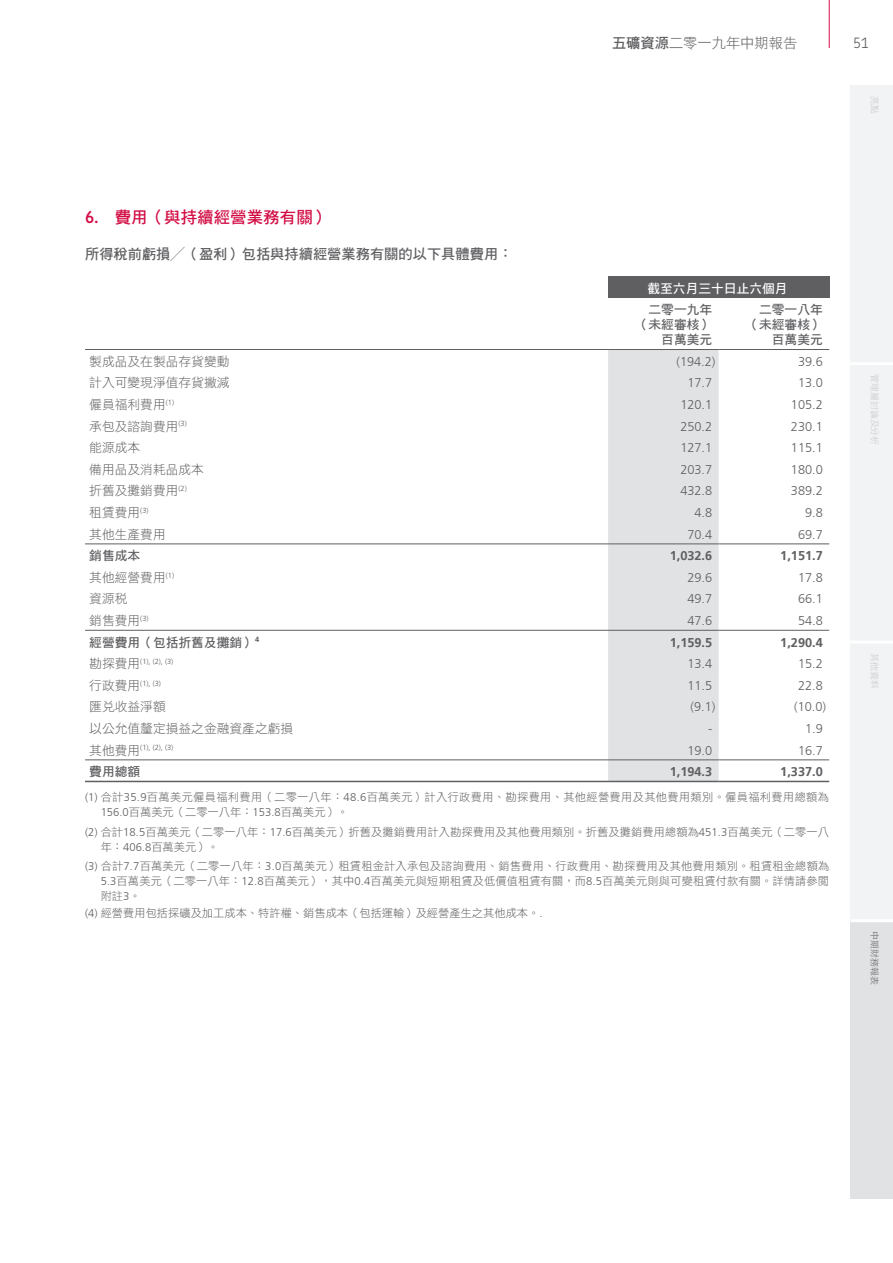
<style>
.page{position:relative;width:893px;height:1263px;background:#fff}
.page>*{position:absolute;margin:0;border:0;box-sizing:border-box;transform-origin:0 0}
.t1{font:16.5px "DF Hei Std W7";color:#d20d44}
.t2{font:14.25px "DF Hei Std W7";color:#5f5f62}
.t3{font:14.25px "DF Hei Std W3";color:#5f5f62}
.t4{font:300 14.25px "Chevin Std";color:#5f5f62}
.t5{font:300 12.75px "Frutiger LT";color:#5f5f62}
.t6{font:12.75px "DF Hei Std W3";color:#5f5f62}
.t7{font:12.75px/15px "DF Hei Std W7";color:#5f5f62;text-align:right}
.t8{font:700 12.75px "Frutiger LT";color:#5f5f62}
.t9{font:12.75px "DF Hei Std W7";color:#fff}
.t10{font:11.25px/15px "DF Hei Std W3";letter-spacing:.005em;color:#5f5f62}
.t11{font:11.25px/15px "DF Hei Std W3";letter-spacing:.03em;color:#5f5f62}
.t12{font:9px "DF Hei Std W3";letter-spacing:-.015em;color:#c6c7c9}
.t13{font:9px "DF Hei Std W3";color:#5f5f62}
.t14{font:300 7.5px "Frutiger LT";color:#5f5f62}
.s1{font-family:"DF Hei Std W7"}
.s2{font-family:"Chevin Std";font-weight:600}
.s3{font-family:"DF Hei Std W3";font-weight:400;font-size:12.75px}
.s4{font-family:"Frutiger LT";font-weight:300}
</style>
<div class="page">
<hr style="left:829px;top:0;width:1px;height:48px;background:#d20d44">
<div style="left:850px;top:85px;width:43px;height:279px;background:#f2f3f4"></div>
<div style="left:850px;top:364px;width:43px;height:278px;background:#f2f3f4"></div>
<div style="left:850px;top:642px;width:43px;height:279px;background:#f2f3f4"></div>
<div style="left:850px;top:921px;width:43px;height:278px;background:#e1e2e4"></div>
<hr style="left:850px;top:362px;width:43px;height:3px;background:#fff">
<hr style="left:850px;top:641px;width:43px;height:3px;background:#fff">
<hr style="left:850px;top:919px;width:43px;height:3px;background:#fff">
<div style="left:608px;top:276px;width:221px;height:22px;background:#5f5f62"></div>
<div style="left:608px;top:350px;width:111px;height:431px;background:#e1e2e4"></div>
<hr style="left:85px;top:760px;width:523px;height:1px;background:#5f5f62">
<hr style="left:608px;top:760px;width:111px;height:1px;background:#5f5f62">
<hr style="left:719px;top:760px;width:110px;height:1px;background:#5f5f62">
<hr style="left:85px;top:781px;width:523px;height:1px;background:#5f5f62">
<hr style="left:608px;top:781px;width:111px;height:1px;background:#5f5f62">
<hr style="left:719px;top:781px;width:110px;height:1px;background:#5f5f62">
<hr style="left:85px;top:630px;width:523px;height:1px;background:#5f5f62">
<hr style="left:608px;top:630px;width:111px;height:1px;background:#5f5f62">
<hr style="left:719px;top:630px;width:110px;height:1px;background:#5f5f62">
<hr style="left:85px;top:544px;width:523px;height:1px;background:#5f5f62">
<hr style="left:608px;top:544px;width:111px;height:1px;background:#5f5f62">
<hr style="left:719px;top:544px;width:110px;height:1px;background:#5f5f62">
<hr style="left:85px;top:349px;width:523px;height:1px;background:#5f5f62">
<hr style="left:608px;top:349px;width:111px;height:1px;background:#5f5f62">
<hr style="left:719px;top:349px;width:110px;height:1px;background:#5f5f62">
<p class="t3" style="left:612px;top:35px;width:187px"><span class="s1">五礦資源</span>二零一九年中期報告</p>
<p class="t4" style="left:853px;top:33px;width:17px">51</p>
<h1 class="t1" style="left:85px;top:208px;width:246px"><span class="s2">6.</span> 費用（與持續經營業務有關）</h1>
<p class="t2" style="left:85px;top:246px;width:429px">所得稅前虧損╱（盈利）包括與持續經營業務有關的以下具體費用：</p>
<p class="t9" style="left:647px;top:281px;width:142px">截至六月三十日止六個月</p>
<p class="t7" style="left:636px;top:302px;width:78px">二零一九年（未經審核）百萬美元</p>
<p class="t7" style="left:746px;top:302px;width:78px">二零一八年（未經審核）百萬美元</p>
<p class="t6" style="left:89px;top:354px;width:142px">製成品及在製品存貨變動</p>
<p class="t5" style="left:676px;top:354px;width:40px">(194.2)</p>
<p class="t5" style="left:798px;top:354px;width:26px">39.6</p>
<p class="t6" style="left:89px;top:376px;width:142px">計入可變現淨值存貨撇減</p>
<p class="t5" style="left:687px;top:376px;width:26px">17.7</p>
<p class="t5" style="left:798px;top:376px;width:26px">13.0</p>
<p class="t6" style="left:89px;top:397px;width:86px">僱員福利費用<sup>(1)</sup></p>
<p class="t5" style="left:680px;top:397px;width:33px">120.1</p>
<p class="t5" style="left:791px;top:397px;width:33px">105.2</p>
<p class="t6" style="left:89px;top:419px;width:99px">承包及諮詢費用<sup>(3)</sup></p>
<p class="t5" style="left:680px;top:419px;width:33px">250.2</p>
<p class="t5" style="left:791px;top:419px;width:33px">230.1</p>
<p class="t6" style="left:89px;top:441px;width:52px">能源成本</p>
<p class="t5" style="left:680px;top:441px;width:33px">127.1</p>
<p class="t5" style="left:791px;top:441px;width:33px">115.1</p>
<p class="t6" style="left:89px;top:462px;width:116px">備用品及消耗品成本</p>
<p class="t5" style="left:680px;top:462px;width:33px">203.7</p>
<p class="t5" style="left:791px;top:462px;width:33px">180.0</p>
<p class="t6" style="left:89px;top:484px;width:99px">折舊及攤銷費用<sup>(2)</sup></p>
<p class="t5" style="left:680px;top:484px;width:33px">432.8</p>
<p class="t5" style="left:791px;top:484px;width:33px">389.2</p>
<p class="t6" style="left:89px;top:505px;width:61px">租賃費用<sup>(3)</sup></p>
<p class="t5" style="left:694px;top:505px;width:19px">4.8</p>
<p class="t5" style="left:805px;top:505px;width:19px">9.8</p>
<p class="t6" style="left:89px;top:527px;width:78px">其他生產費用</p>
<p class="t5" style="left:687px;top:527px;width:26px">70.4</p>
<p class="t5" style="left:798px;top:527px;width:26px">69.7</p>
<p class="t7" style="left:89px;top:548px;width:52px">銷售成本</p>
<p class="t8" style="left:670px;top:548px;width:44px">1,032.6</p>
<p class="t8" style="left:780px;top:548px;width:44px">1,151.7</p>
<p class="t6" style="left:89px;top:570px;width:86px">其他經營費用<sup>(1)</sup></p>
<p class="t5" style="left:687px;top:570px;width:26px">29.6</p>
<p class="t5" style="left:798px;top:570px;width:26px">17.8</p>
<p class="t6" style="left:89px;top:592px;width:40px">資源稅</p>
<p class="t5" style="left:687px;top:592px;width:26px">49.7</p>
<p class="t5" style="left:798px;top:592px;width:26px">66.1</p>
<p class="t6" style="left:89px;top:613px;width:61px">銷售費用<sup>(3)</sup></p>
<p class="t5" style="left:687px;top:613px;width:26px">47.6</p>
<p class="t5" style="left:798px;top:613px;width:26px">54.8</p>
<p class="t7" style="left:89px;top:634px;width:171px">經營費用（包括折舊及攤銷）<sup>4</sup></p>
<p class="t8" style="left:670px;top:635px;width:44px">1,159.5</p>
<p class="t8" style="left:780px;top:635px;width:44px">1,290.4</p>
<p class="t14" style="left:89px;top:657px;width:86px"><span class="s3">勘探費用</span>(1), (2), (3)</p>
<p class="t5" style="left:687px;top:656px;width:26px">13.4</p>
<p class="t5" style="left:798px;top:656px;width:26px">15.2</p>
<p class="t14" style="left:89px;top:679px;width:73px"><span class="s3">行政費用</span>(1), (3)</p>
<p class="t5" style="left:687px;top:678px;width:26px">11.5</p>
<p class="t5" style="left:798px;top:678px;width:26px">22.8</p>
<p class="t6" style="left:89px;top:700px;width:78px">匯兌收益淨額</p>
<p class="t5" style="left:691px;top:700px;width:26px">(9.1)</p>
<p class="t5" style="left:794px;top:700px;width:33px">(10.0)</p>
<p class="t6" style="left:89px;top:721px;width:205px">以公允值釐定損益之金融資產之虧損</p>
<p class="t5" style="left:708px;top:721px;width:6px">-</p>
<p class="t5" style="left:805px;top:721px;width:19px">1.9</p>
<p class="t14" style="left:89px;top:743px;width:86px"><span class="s3">其他費用</span>(1), (2), (3)</p>
<p class="t5" style="left:687px;top:743px;width:26px">19.0</p>
<p class="t5" style="left:798px;top:743px;width:26px">16.7</p>
<p class="t7" style="left:89px;top:764px;width:52px">費用總額</p>
<p class="t8" style="left:670px;top:764px;width:44px">1,194.3</p>
<p class="t8" style="left:780px;top:764px;width:44px">1,337.0</p>
<p class="t11" style="left:101px;top:790px;width:730px;text-indent:-16px"><span class="s4">(1)</span> 合計<span class="s4">35.9</span>百萬美元僱員福利費用（二零一八年：<span class="s4">48.6</span>百萬美元）計入行政費用、勘探費用、其他經營費用及其他費用類別。僱員福利費用總額為<br><span class="s4">156.0</span>百萬美元（二零一八年：<span class="s4">153.8</span>百萬美元）。</p>
<p class="t10" style="left:101px;top:824px;width:730px;text-indent:-16px"><span class="s4">(2)</span> 合計<span class="s4">18.5</span>百萬美元（二零一八年：<span class="s4">17.6</span>百萬美元）折舊及攤銷費用計入勘探費用及其他費用類別。折舊及攤銷費用總額為<span class="s4">451.3</span>百萬美元（二零一八年：<span class="s4">406.8</span>百萬美元）。</p>
<p class="t10" style="left:101px;top:858px;width:730px;text-align:justify;text-indent:-16px"><span class="s4">(3)</span> 合計<span class="s4">7.7</span>百萬美元（二零一八年：<span class="s4">3.0</span>百萬美元）租賃租金計入承包及諮詢費用、銷售費用、行政費用、勘探費用及其他費用類別。租賃租金總額為<span class="s4">5.3</span>百萬美元（二零一八年：<span class="s4">12.8</span>百萬美元），其中<span class="s4">0.4</span>百萬美元與短期租賃及低價值租賃有關，而<span class="s4">8.5</span>百萬美元則與可變租賃付款有關。詳情請參閱附註<span class="s4">3</span>。</p>
<p class="t10" style="left:85px;top:905px;width:459px"><span class="s4">(4)</span> 經營費用包括採礦及加工成本、特許權、銷售成本（包括運輸）及經營產生之其他成本。<span class="s4">.</span></p>
<p class="t12" style="left:879px;top:96px;width:19px;rotate:90deg">亮點</p>
<p class="t12" style="left:879px;top:374px;width:73px;rotate:90deg">管理層討論及分析</p>
<p class="t12" style="left:879px;top:653px;width:37px;rotate:90deg">其他資料</p>
<p class="t13" style="left:879px;top:931px;width:55px;rotate:90deg">中期財務報表</p>
</div>
